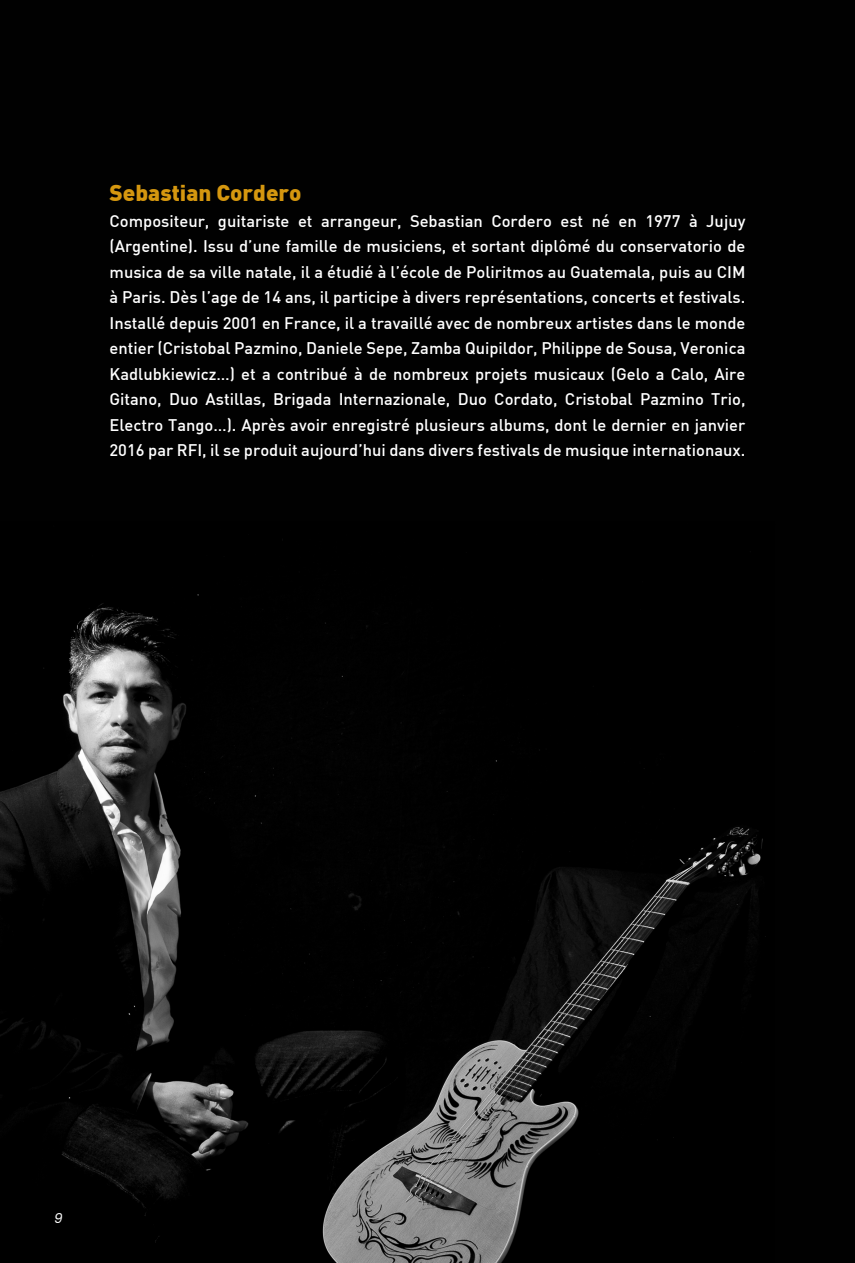
<style>
.page{position:relative;width:855px;height:1263px;background:#fff}
.page>*{position:absolute;margin:0;border:0;box-sizing:border-box;transform-origin:0 0}
.t1{font:900 22.5px "DIN";color:#d5970f}
.t2{font:500 16.5px/25.5px "DIN";color:#fff;text-align:justify}
.t3{font:italic 13.5px "Poppins";color:#fff}
</style>
<div class="page">
<img style="left:0;top:0;width:855px;height:1263px">
<h1 class="t1" style="left:109px;top:178px;width:194px">Sebastian Cordero</h1>
<p class="t2" style="left:109px;top:207px;width:637px">Compositeur, guitariste et arrangeur, Sebastian Cordero est né en 1977 à Jujuy (Argentine). Issu d’une famille de musiciens, et sortant diplômé du conservatorio de musica de sa ville natale, il a étudié à l’école de Poliritmos au Guatemala, puis au CIM à Paris. Dès l’age de 14 ans, il participe à divers représentations, concerts et festivals.<br>Installé depuis 2001 en France, il a travaillé avec de nombreux artistes dans le monde entier (Cristobal Pazmino, Daniele Sepe, Zamba Quipildor, Philippe de Sousa, Veronica Kadlubkiewicz…) et a contribué à de nombreux projets musicaux (Gelo a Calo, Aire Gitano, Duo Astillas, Brigada Internazionale, Duo Cordato, Cristobal Pazmino Trio, Electro Tango…). Après avoir enregistré plusieurs albums, dont le dernier en janvier 2016 par RFI, il se produit aujourd’hui dans divers festivals de musique internationaux.</p>
<p class="t3" style="left:54px;top:1210px;width:10px">9</p>
</div>
